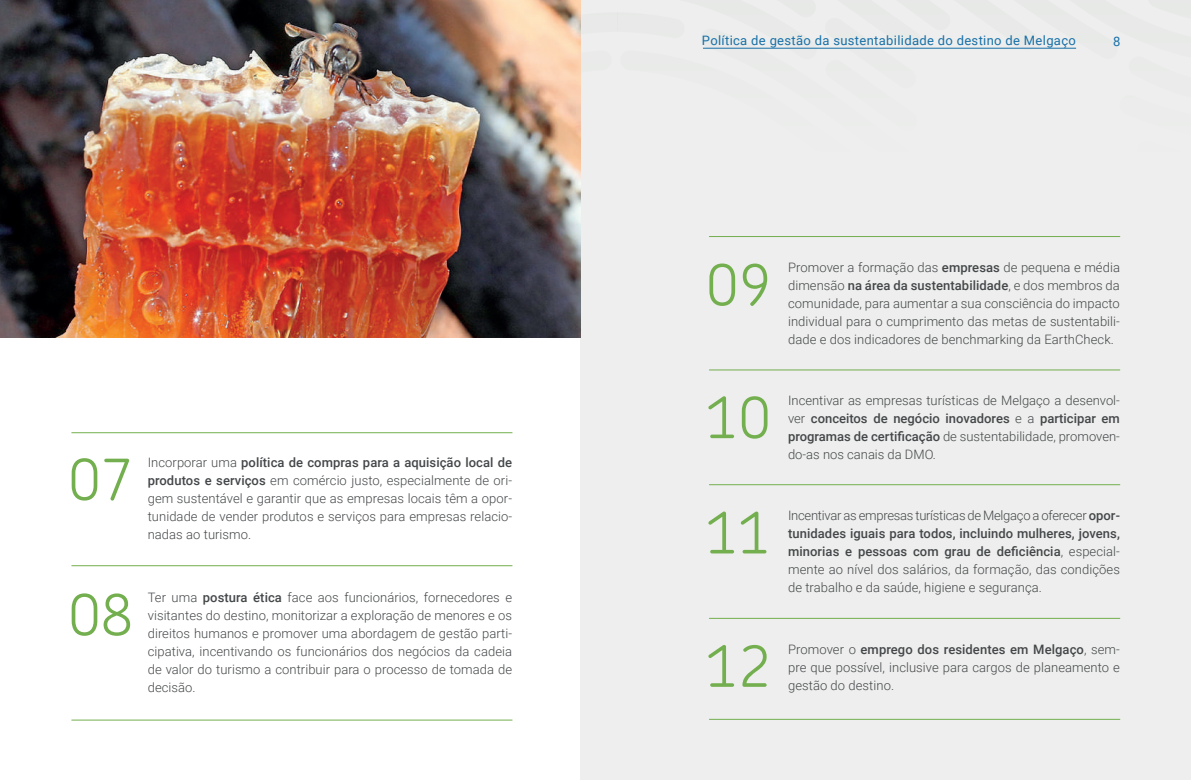
<style>
.page{position:relative;width:1191px;height:780px;background:#fff}
.page>*{position:absolute;margin:0;border:0;box-sizing:border-box;transform-origin:0 0}
.t1{font:300 56.8px/115.2px "Chevin Pro";letter-spacing:.01em;color:#73af4e}
.t2{font:300 13px/18px "Roboto";letter-spacing:.005em;color:#444749;text-align:justify}
.t3{font:13px "Roboto";letter-spacing:.025em;color:#1770a8}
.s1{font-weight:500}
</style>
<div class="page">
<div style="left:580px;top:0;width:611px;height:780px;background:#edeeed"></div>
<hr style="left:71px;top:432px;width:441px;height:1px;background:#73af4e">
<hr style="left:71px;top:565px;width:441px;height:1px;background:#73af4e">
<hr style="left:71px;top:719px;width:441px;height:1px;background:#73af4e">
<hr style="left:709px;top:236px;width:411px;height:1px;background:#73af4e">
<hr style="left:709px;top:369px;width:411px;height:1px;background:#73af4e">
<hr style="left:709px;top:484px;width:411px;height:1px;background:#73af4e">
<hr style="left:709px;top:618px;width:411px;height:1px;background:#73af4e">
<hr style="left:709px;top:719px;width:411px;height:1px;background:#73af4e">
<svg style="left:703px;top:47px;width:374px;height:2px"></svg>
<hr style="left:703px;top:48px;width:373px;height:1px;background:#1770a8">
<img style="left:0;top:0;width:580px;height:338px">
<h1 class="t1" style="left:69px;top:420px;width:66px">07</h1>
<p class="t2" style="left:148px;top:453px;width:366px">Incorporar uma <span class="s1">política de compras para a aquisição local de produtos e serviços</span> em comércio justo, especialmente de ori&shy;gem sustentável e garantir que as empresas locais têm a opor&shy;tunidade de vender produtos e serviços para empresas relacio&shy;nadas ao turismo.</p>
<h1 class="t1" style="left:69px;top:555px;width:66px">08</h1>
<p class="t2" style="left:148px;top:588px;width:366px">Ter uma <span class="s1">postura ética</span> face aos funcionários, fornecedores e visitantes do destino, monitorizar a exploração de menores e os direitos humanos e promover uma abordagem de gestão parti&shy;cipativa, incentivando os funcionários dos negócios da cadeia de valor do turismo a contribuir para o processo de tomada de decisão.</p>
<p class="t3" style="left:702px;top:31px;width:375px">Política de gestão da sustentabilidade do destino de Melgaço</p>
<p class="t3" style="left:1113px;top:32px;width:9px">8</p>
<h1 class="t1" style="left:706px;top:225px;width:66px">09</h1>
<p class="t2" style="left:788px;top:258px;width:333px">Promover a formação das <span class="s1">empresas</span> de pequena e média dimensão <span class="s1">na área da sustentabilidade</span>, e dos membros da comunidade, para aumentar a sua consciência do impacto individual para o cumprimento das metas de sustentabili&shy;dade e dos indicadores de benchmarking da EarthCheck.</p>
<h1 class="t1" style="left:706px;top:358px;width:66px">10<br>11</h1>
<p class="t2" style="left:788px;top:391px;width:333px">Incentivar as empresas turísticas de Melgaço a desenvol&shy;ver <span class="s1">conceitos de negócio inovadores</span> e a <span class="s1">participar em programas de certificação</span> de sustentabilidade, promoven&shy;do-as nos canais da DMO.</p>
<p class="t2" style="left:788px;top:506px;width:333px">Incentivar as empresas turísticas de Melgaço a oferecer <span class="s1">opor&shy;tunidades iguais para todos, incluindo mulheres, jovens, minorias e pessoas com grau de deficiência</span>, especial&shy;mente ao nível dos salários, da formação, das condições de trabalho e da saúde, higiene e segurança.</p>
<h1 class="t1" style="left:706px;top:606px;width:66px">12</h1>
<p class="t2" style="left:788px;top:639px;width:333px">Promover o <span class="s1">emprego dos residentes em Melgaço</span>, sem&shy;pre que possível, inclusive para cargos de planeamento e gestão do destino.</p>
</div>
